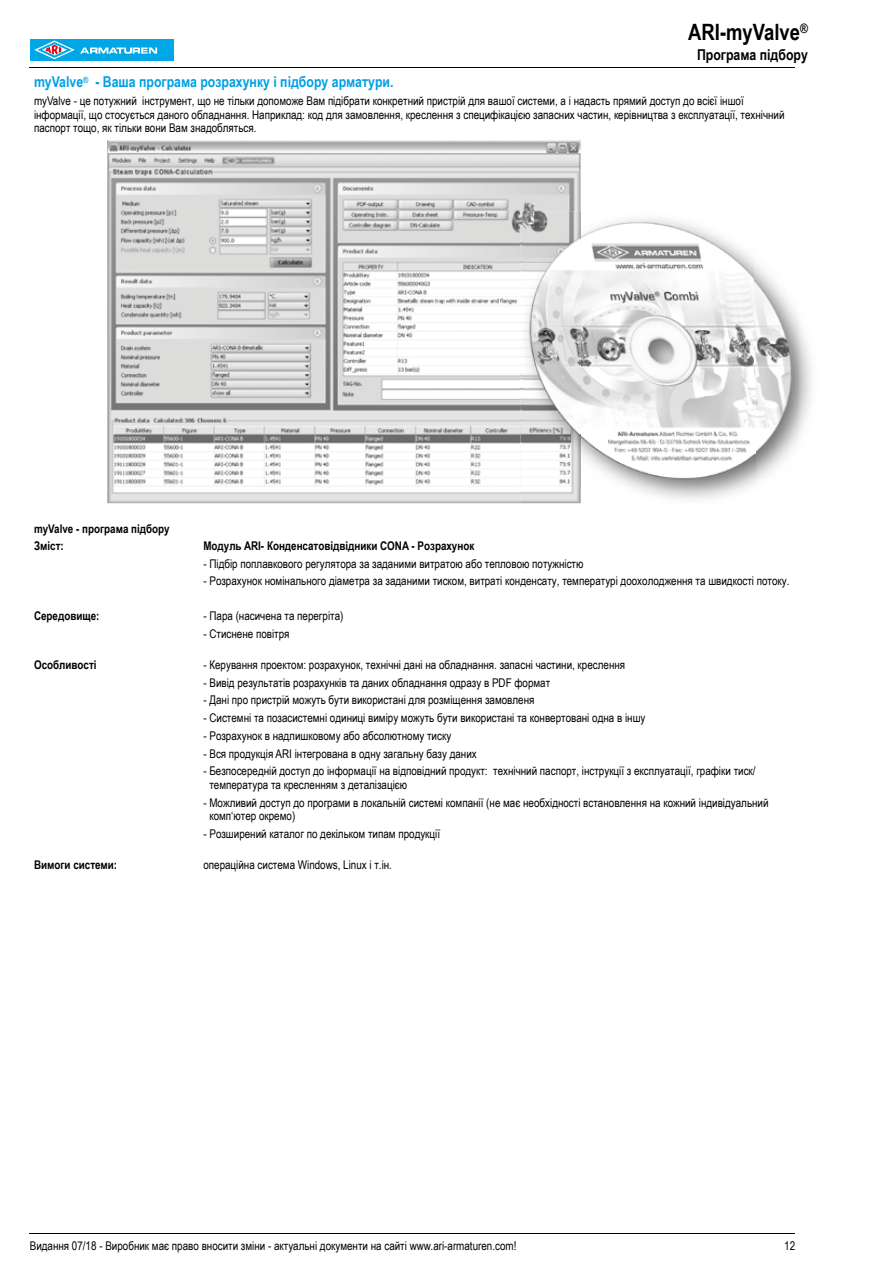
<style>
.page{position:relative;width:893px;height:1263px;background:#fff}
.page>*{position:absolute;margin:0;border:0;box-sizing:border-box;transform-origin:0 0}
.t1{font:700 22.5px "Arial Narrow";color:#000}
.t2{font:700 15px "Arial Narrow";color:#009fe3}
.t3{font:700 15px "Arial Narrow";color:#000}
.t4{font:12px/13.5px "Arial Narrow";color:#000}
.t5{font:700 12px/17.2px "Arial Narrow";color:#000}
</style>
<div class="page">
<hr style="left:30px;top:67px;width:765px;height:1px;background:#000">
<hr style="left:30px;top:1233px;width:765px;height:1px;background:#000">
<img style="left:107px;top:141px;width:474px;height:362px">
<img style="left:520px;top:211px;width:61px;height:292px">
<img style="left:523px;top:213px;width:276px;height:275px">
<hr style="left:30px;top:39px;width:144px;height:1px;background:#00a7e7">
<hr style="left:30px;top:40px;width:144px;height:1px;background:#00a7e7">
<hr style="left:30px;top:41px;width:144px;height:1px;background:#00a7e7">
<hr style="left:30px;top:58px;width:144px;height:1px;background:#00a7e7">
<hr style="left:30px;top:59px;width:144px;height:1px;background:#00a7e7">
<hr style="left:30px;top:60px;width:144px;height:1px;background:#00a7e7">
<div style="left:30px;top:42px;width:144px;height:16px;background:#00a7e7"></div>
<svg style="left:34px;top:41px;width:123px;height:18px"></svg>
<h1 class="t1" style="left:688px;top:15px;width:121px">ARI-myValve<sup>®</sup></h1>
<p class="t3" style="left:697px;top:43px;width:112px">Програма підбору</p>
<p class="t2" style="left:34px;top:71px;width:361px">myValve<sup>®</sup> - Ваша програма розрахунку і підбору арматури.</p>
<p class="t4" style="left:34px;top:94px;width:752px">myValve - це потужний інструмент, що не тільки допоможе Вам підібрати конкретний пристрій для вашої системи, а і надасть прямий доступ до всієї іншої інформації, що стосується даного обладнання. Наприклад: код для замовлення, креслення з специфікацією запасних частин, керівництва з експлуатації, технічний паспорт тощо, як тільки вони Вам знадобляться.</p>
<p class="t5" style="left:34px;top:519px;width:137px">myValve - програма підбору<br>Зміст:</p>
<p class="t5" style="left:203px;top:536px;width:272px">Модуль ARI- Конденсатовідвідники CОNA - Розрахунок</p>
<p class="t4" style="left:203px;top:556px;width:382px">- Підбір поплавкового регулятора за заданими витратою або тепловою потужністю</p>
<p class="t4" style="left:203px;top:574px;width:588px">- Розрахунок номінального діаметра за заданими тиском, витраті конденсату, температурі доохолодження та швидкості потоку.</p>
<p class="t5" style="left:34px;top:607px;width:67px">Середовище:</p>
<p class="t4" style="left:203px;top:609px;width:142px">- Пара (насичена та перегріта)</p>
<p class="t4" style="left:203px;top:627px;width:88px">- Стиснене повітря</p>
<p class="t5" style="left:34px;top:655px;width:64px">Особливості</p>
<p class="t4" style="left:203px;top:657px;width:423px">- Керування проектом: розрахунок, технічні дані на обладнання. запасні частини, креслення</p>
<p class="t4" style="left:203px;top:675px;width:348px">- Вивід результатів розрахунків та даних обладнання одразу в PDF формат</p>
<p class="t4" style="left:203px;top:693px;width:333px">- Дані про пристрій можуть бути використані для розміщення замовленя</p>
<p class="t4" style="left:203px;top:711px;width:444px">- Системні та позасистемні одиниці виміру можуть бути використані та конвертовані одна в іншу</p>
<p class="t4" style="left:203px;top:728px;width:249px">- Розрахунок в надлишковому або абсолютному тиску</p>
<p class="t4" style="left:203px;top:746px;width:275px">- Вся продукція ARI інтегрована в одну загальну базу даних</p>
<p class="t4" style="left:209px;top:764px;width:548px;text-indent:-6px">- Безпосередній доступ до інформації на відповідний продукт: технічний паспорт, інструкції з експлуатації, графіки тиск/ температура та кресленням з деталізацією</p>
<p class="t4" style="left:209px;top:795px;width:561px;text-indent:-6px">- Можливий доступ до програми в локальній системі компанії (не має необхідності встановлення на кожний індивідуальний комп‘ютер окремо)</p>
<p class="t4" style="left:203px;top:826px;width:238px">- Розширений каталог по декільком типам продукції</p>
<p class="t5" style="left:34px;top:855px;width:85px">Вимоги системи:</p>
<p class="t4" style="left:203px;top:857px;width:190px">операційна система Windows, Linux і т.ін.</p>
<p class="t4" style="left:30px;top:1239px;width:488px">Видання 07/18 - Виробник має право вносити зміни - актуальні документи на сайті www.ari-armaturen.com!</p>
<p class="t4" style="left:784px;top:1239px;width:12px">12</p>
</div>
